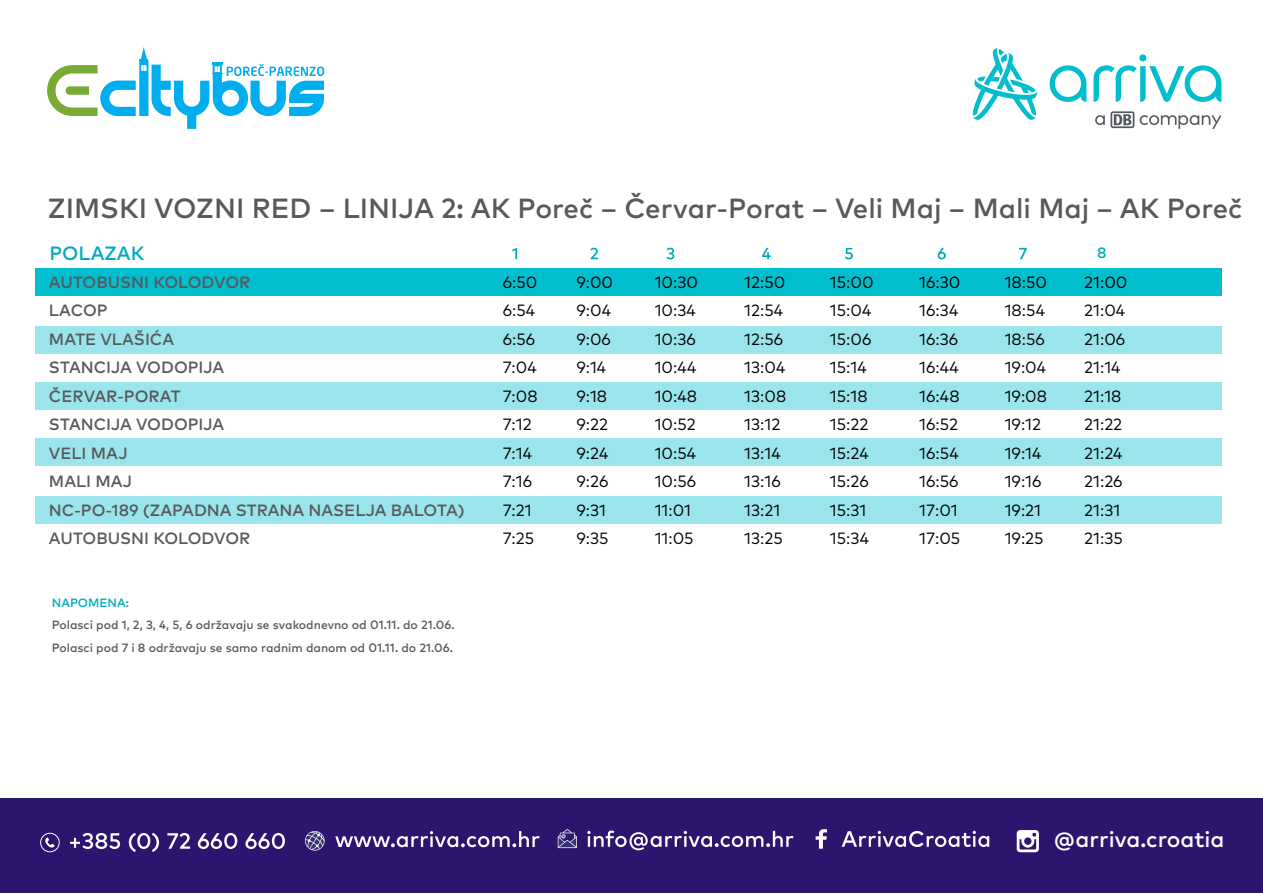
<style>
.page{position:relative;width:1263px;height:894px;background:#fff}
.page>*{position:absolute;margin:0;border:0;box-sizing:border-box;transform-origin:0 0}
.t1{font:500 27.6px "Mark Pro";color:#58595b}
.t2{font:500 22.35px "Mark Pro";color:#fff}
.t3{font:500 19.2px "Mark Pro";color:#00abbc}
.t4{font:16.35px/28.5px "Mark Pro";color:#000}
.t5{font:500 16.35px/28.5px "Mark Pro";color:#58595b}
.t6{font:500 14.85px "Mark Pro";color:#00abbc}
.t7{font:500 12px/22.8px "Mark Pro";color:#55595e}
.s1{color:#00abbc}
.s2{font-size:12.15px;color:#58595b}
</style>
<div class="page">
<div style="left:35px;top:269px;width:1187px;height:27px;background:#00becd"></div>
<div style="left:35px;top:327px;width:1187px;height:27px;background:#99e5eb"></div>
<div style="left:35px;top:383px;width:1187px;height:27px;background:#99e5eb"></div>
<div style="left:35px;top:439px;width:1187px;height:27px;background:#99e5eb"></div>
<div style="left:35px;top:497px;width:1187px;height:27px;background:#99e5eb"></div>
<svg style="left:512px;top:248px;width:5px;height:11px"></svg>
<svg style="left:590px;top:248px;width:8px;height:11px"></svg>
<svg style="left:666px;top:248px;width:8px;height:11px"></svg>
<svg style="left:762px;top:248px;width:9px;height:11px"></svg>
<svg style="left:845px;top:248px;width:8px;height:11px"></svg>
<svg style="left:938px;top:248px;width:8px;height:11px"></svg>
<svg style="left:1019px;top:248px;width:8px;height:11px"></svg>
<div style="left:0;top:798px;width:1263px;height:95px;background:#2d146e"></div>
<svg style="left:587px;top:831px;width:206px;height:19px"></svg>
<svg style="left:558px;top:829px;width:19px;height:19px"></svg>
<svg style="left:335px;top:831px;width:205px;height:16px"></svg>
<svg style="left:305px;top:831px;width:20px;height:20px"></svg>
<svg style="left:306px;top:832px;width:18px;height:18px"></svg>
<svg style="left:70px;top:833px;width:50px;height:16px"></svg>
<svg style="left:129px;top:833px;width:30px;height:19px"></svg>
<svg style="left:167px;top:833px;width:23px;height:16px"></svg>
<svg style="left:198px;top:833px;width:39px;height:16px"></svg>
<svg style="left:245px;top:833px;width:40px;height:16px"></svg>
<svg style="left:40px;top:833px;width:20px;height:19px"></svg>
<svg style="left:842px;top:831px;width:147px;height:16px"></svg>
<svg style="left:816px;top:829px;width:11px;height:20px"></svg>
<svg style="left:1017px;top:830px;width:22px;height:22px"></svg>
<svg style="left:1050px;top:65px;width:36px;height:37px"></svg>
<svg style="left:1094px;top:65px;width:128px;height:37px"></svg>
<div style="left:1139px;top:54px;width:7px;height:7px;background:#00becd;border-radius:50%"></div>
<svg style="left:973px;top:47px;width:64px;height:73px"></svg>
<svg style="left:1095px;top:115px;width:10px;height:10px"></svg>
<svg style="left:1140px;top:115px;width:82px;height:14px"></svg>
<svg style="left:1111px;top:111px;width:23px;height:17px"></svg>
<svg style="left:47px;top:47px;width:277px;height:82px"></svg>
<h1 class="t1" style="left:48px;top:196px;width:1196px">ZIMSKI VOZNI RED – LINĲA 2: AK Poreč – Červar-Porat – Veli Maj – Mali Maj – AK Poreč</h1>
<p class="t6" style="left:1097px;top:246px;width:11px">8</p>
<p class="t3" style="left:50px;top:245px;width:97px">POLAZAK</p>
<p class="t5" style="left:49px;top:269px;width:417px">AUTOBUSNI KOLODVOR<br>LACOP<br>MATE VLAŠIĆA<br>STANCĲA VODOPĲA<br>ČERVAR-PORAT<br>STANCĲA VODOPĲA<br>VELI MAJ<br>MALI MAJ<br>NC-PO-189 (ZAPADNA STRANA NASELJA BALOTA)<br>AUTOBUSNI KOLODVOR</p>
<p class="t4" style="left:503px;top:269px;width:37px">6:50<br>6:54<br>6:56<br>7:04<br>7:08<br>7:12<br>7:14<br>7:16<br>7:21<br>7:25</p>
<p class="t4" style="left:576px;top:269px;width:38px">9:00<br>9:04<br>9:06<br>9:14<br>9:18<br>9:22<br>9:24<br>9:26<br>9:31<br>9:35</p>
<p class="t4" style="left:655px;top:269px;width:45px">10:30<br>10:34<br>10:36<br>10:44<br>10:48<br>10:52<br>10:54<br>10:56<br>11:01<br>11:05</p>
<p class="t4" style="left:744px;top:269px;width:44px">12:50<br>12:54<br>12:56<br>13:04<br>13:08<br>13:12<br>13:14<br>13:16<br>13:21<br>13:25</p>
<p class="t4" style="left:830px;top:269px;width:45px">15:00<br>15:04<br>15:06<br>15:14<br>15:18<br>15:22<br>15:24<br>15:26<br>15:31<br>15:34</p>
<p class="t4" style="left:919px;top:269px;width:43px">16:30<br>16:34<br>16:36<br>16:44<br>16:48<br>16:52<br>16:54<br>16:56<br>17:01<br>17:05</p>
<p class="t4" style="left:1005px;top:269px;width:44px">18:50<br>18:54<br>18:56<br>19:04<br>19:08<br>19:12<br>19:14<br>19:16<br>19:21<br>19:25</p>
<p class="t4" style="left:1084px;top:269px;width:45px">21:00<br>21:04<br>21:06<br>21:14<br>21:18<br>21:22<br>21:24<br>21:26<br>21:31<br>21:35</p>
<p class="t7" style="left:52px;top:592px;width:404px"><span class="s1">NAPOMENA:<br></span>Polasci pod 1, 2, 3, 4, 5, 6 održavaju se svakodnevno <span class="s2">od 01.11.</span> do 21.06.<br>Polasci pod 7 i 8 održavaju se samo radnim danom <span class="s2">od 01.11.</span> do 21.06.</p>
<h2 class="t2" style="left:1054px;top:829px;width:173px">@arriva.croatia</h2>
</div>
